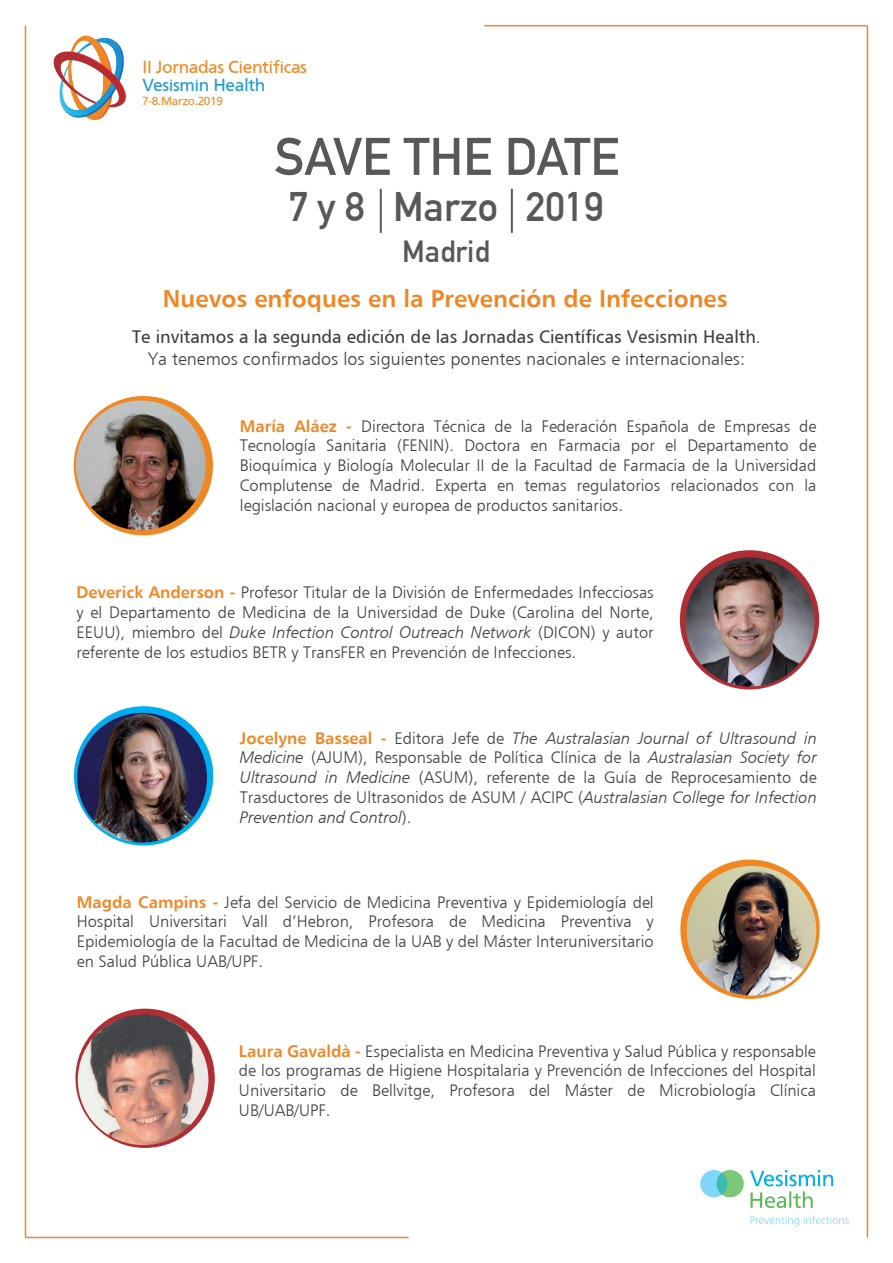
<style>
.page{position:relative;width:893px;height:1263px;background:#fff}
.page>*{position:absolute;margin:0;border:0;box-sizing:border-box;transform-origin:0 0}
.t1{font:700 52.05px "DIN Alternate";color:#57585a}
.t2{font:700 40.35px "DIN Alternate";color:#57585a}
.t3{font:700 30px "DIN Alternate";color:#57585a}
.t4{font:24px "Humanist 777 BT Bold B";color:#f08623}
.t5{font:18px "Humanist 777 BT Light B";color:#3e3e3f}
.t6{font:18px "Humanist 777 BT Roman B";color:#3e3e3f}
.t7{font:17.4px "Frutiger";letter-spacing:-.025em;color:#f18722}
.t8{font:17.4px "Frutiger";letter-spacing:-.025em;color:#1d9ad1}
.t9{font:16.5px/19.8px "Humanist 777 BT Light B";color:#3e3e3f;text-align:justify}
.t10{font:16.5px "Humanist 777 BT Light Italic B";color:#3e3e3f}
.t11{font:11.7px "Frutiger";letter-spacing:-.025em;color:#f18722}
.s1{font-family:"Humanist 777 BT Light B"}
.s2{font-family:"Humanist 777 BT Bold B";color:#f08623}
.s3{font-family:"Humanist 777 BT Light Italic B"}
</style>
<div class="page">
<div style="left:74px;top:396px;width:139px;height:139px;background:#f18722;border-radius:50%"></div>
<svg style="left:680px;top:859px;width:140px;height:140px;background:#ef9238"></svg>
<div style="left:74px;top:706px;width:139px;height:139px;background:#00aeef;border-radius:50%"></div>
<div style="left:680px;top:550px;width:139px;height:139px;background:#b02d33;border-radius:50%"></div>
<hr style="left:380px;top:189px;width:2px;height:44px;background:#57585a">
<hr style="left:511px;top:189px;width:2px;height:44px;background:#57585a">
<svg style="left:53px;top:35px;width:73px;height:85px"></svg>
<hr style="left:484px;top:25px;width:383px;height:1px;background:#f08623">
<hr style="left:867px;top:26px;width:1px;height:1212px;background:#f08623">
<hr style="left:25px;top:1237px;width:384px;height:1px;background:#f08623">
<hr style="left:25px;top:26px;width:1px;height:1211px;background:#f08623">
<svg style="left:716px;top:1170px;width:28px;height:27px"></svg>
<svg style="left:750px;top:1215px;width:99px;height:11px"></svg>
<svg style="left:750px;top:1170px;width:83px;height:38px"></svg>
<svg style="left:700px;top:1170px;width:27px;height:27px"></svg>
<img style="left:686px;top:557px;width:129px;height:129px">
<img style="left:77px;top:713px;width:130px;height:130px;border-radius:65px">
<img style="left:687px;top:866px;width:129px;height:129px;border-radius:65px">
<svg style="left:75px;top:1009px;width:140px;height:139px;background:#b53e43"></svg>
<img style="left:78px;top:1014px;width:130px;height:131px;border-radius:65px">
<img style="left:76px;top:400px;width:130px;height:130px;border-radius:65px">
<p class="t7" style="left:143px;top:55px;width:166px">II Jornadas Científicas</p>
<p class="t8" style="left:143px;top:73px;width:124px">Vesismin Health</p>
<p class="t11" style="left:142px;top:93px;width:82px">7-8.Marzo.2019</p>
<h1 class="t1" style="left:275px;top:117px;width:346px">SAVE THE DATE</h1>
<h2 class="t2" style="left:288px;top:176px;width:211px">7 y 8 Marzo</h2>
<h3 class="t3" style="left:402px;top:229px;width:89px">Madrid</h3>
<h2 class="t2" style="left:526px;top:176px;width:79px">2019</h2>
<h3 class="t4" style="left:163px;top:284px;width:566px">Nuevos enfoques en la Prevención de Infecciones</h3>
<p class="t6" style="left:132px;top:326px;width:630px">Te invitamos a la segunda edición de las Jornadas Científicas Vesismin Health<span class="s1">.</span></p>
<p class="t5" style="left:148px;top:348px;width:598px">Ya tenemos confirmados los siguientes ponentes nacionales e internacionales:</p>
<p class="t9" style="left:240px;top:416px;width:578px"><span class="s2">María Aláez -</span> Directora Técnica de la Federación Española de Empresas de Tecnología Sanitaria (FENIN). Doctora en Farmacia por el Departamento de Bioquímica y Biología Molecular II de la Facultad de Farmacia de la Universidad Complutense de Madrid. Experta en temas regulatorios relacionados con la legislación nacional y europea de productos sanitarios.</p>
<p class="t9" style="left:76px;top:582px;width:579px"><span class="s2">Deverick Anderson -</span> Profesor Titular de la División de Enfermedades Infecciosas y el Departamento de Medicina de la Universidad de Duke (Carolina del Norte,</p>
<p class="t10" style="left:76px;top:622px;width:579px"><span class="s1">EEUU), miembro del</span> Duke Infection Control Outreach Network <span class="s1">(DICON) y autor</span></p>
<p class="t9" style="left:76px;top:642px;width:501px">referente de los estudios BETR y TransFER en Prevención de Infecciones.</p>
<p class="t10" style="left:240px;top:728px;width:578px"><span class="s2">Jocelyne Basseal -</span> <span class="s1">Editora Jefe de</span> The Australasian Journal of Ultrasound in</p>
<p class="t9" style="left:240px;top:747px;width:578px"><span class="s3">Medicine</span> (AJUM), Responsable de Política Clínica de la <span class="s3">Australasian Society for Ultrasound in Medicine</span> (ASUM), referente de la Guía de Reprocesamiento de Trasductores de Ultrasonidos de ASUM / ACIPC (<span class="s3">Australasian College for Infection</span></p>
<p class="t10" style="left:240px;top:807px;width:173px">Prevention and Control<span class="s1">).</span></p>
<p class="t9" style="left:77px;top:892px;width:578px"><span class="s2">Magda Campins -</span> Jefa del Servicio de Medicina Preventiva y Epidemiología del Hospital Universitari Vall d’Hebron, Profesora de Medicina Preventiva y Epidemiología de la Facultad de Medicina de la UAB y del Máster Interuniversitario en Salud Pública UAB/UPF.</p>
<p class="t9" style="left:239px;top:1041px;width:578px"><span class="s2">Laura Gavaldà -</span> Especialista en Medicina Preventiva y Salud Pública y responsable de los programas de Higiene Hospitalaria y Prevención de Infecciones del Hospital Universitario de Bellvitge, Profesora del Máster de Microbiología Clínica UB/UAB/UPF.</p>
</div>
